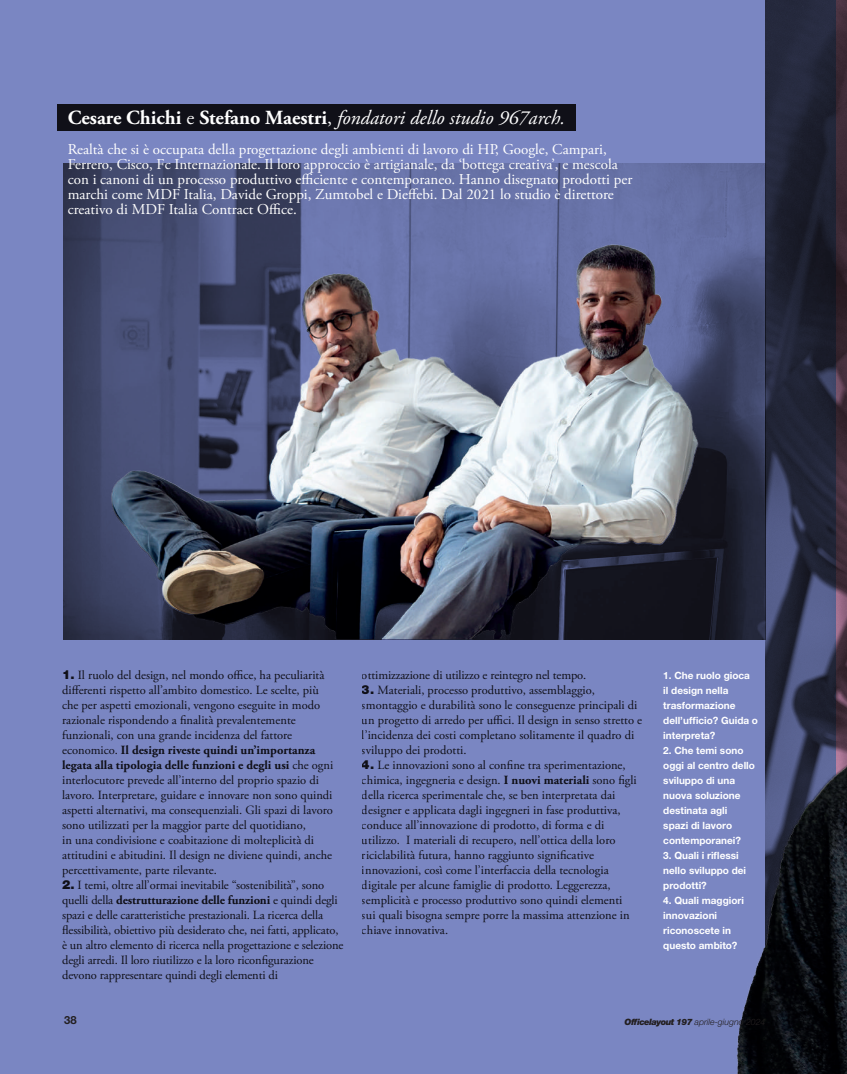
<style>
.page{position:relative;width:847px;height:1074px;background:#fff}
.page>*{position:absolute;margin:0;border:0;box-sizing:border-box;transform-origin:0 0}
.t1{font:italic 20px "Adobe Garamond Pro";color:#fff}
.t2{font:15px/15px "Adobe Garamond Pro";color:#fff}
.t3{font:12.5px/15px "Adobe Garamond Pro";color:#231f20}
.t4{font:700 11.25px "Helvetica Neue";color:#231f20}
.t5{font:700 10px/15px "Helvetica Neue LT Pro";color:#fff}
.t6{font:italic 300 8.75px "Helvetica Neue";color:#231f20}
.s1{font-weight:700;font-style:normal}
.s2{font-style:normal}
.s3{font-family:"Helvetica Neue LT Pro";font-weight:900}
.s4{font-weight:700}
.s5{font-weight:900}
</style>
<div class="page">
<div style="left:0;top:0;width:836px;height:1074px;background:#7a86c2"></div>
<img style="left:765px;top:0;width:82px;height:244px">
<img style="left:714px;top:244px;width:133px;height:830px">
<img style="left:64px;top:163px;width:682px;height:475px">
<div style="left:57px;top:104px;width:518px;height:27px;background:#101018"></div>
<h1 class="t1" style="left:68px;top:105px;width:499px"><span class="s1">Cesare Chichi</span> <span class="s2">e</span> <span class="s1">Stefano Maestri</span><span class="s2">,</span> fondatori dello studio 967arch.</h1>
<p class="t2" style="left:68px;top:142px;width:566px">Realtà che si è occupata della progettazione degli ambienti di lavoro di HP, Google, Campari, Ferrero, Cisco, Fc Internazionale. Il loro approccio è artigianale, da ‘bottega creativa’, e mescola con i canoni di un processo produttivo efficiente e contemporaneo. Hanno disegnato prodotti per marchi come MDF Italia, Davide Groppi, Zumtobel e Dieffebi. Dal 2021 lo studio è direttore creativo di MDF Italia Contract Office.</p>
<p class="t3" style="left:62px;top:668px;width:273px"><span class="s3">1.</span> Il ruolo del design, nel mondo office, ha peculiarità differenti rispetto all’ambito domestico. Le scelte, più che per aspetti emozionali, vengono eseguite in modo razionale rispondendo a finalità prevalentemente funzionali, con una grande incidenza del fattore economico. <span class="s4">Il design riveste quindi un’importanza legata alla tipologia delle funzioni e degli usi</span> che ogni interlocutore prevede all’interno del proprio spazio di lavoro. Interpretare, guidare e innovare non sono quindi aspetti alternativi, ma consequenziali. Gli spazi di lavoro sono utilizzati per la maggior parte del quotidiano,<br>in una condivisione e coabitazione di molteplicità di attitudini e abitudini. Il design ne diviene quindi, anche percettivamente, parte rilevante.</p>
<p class="t3" style="left:62px;top:878px;width:283px"><span class="s3">2.</span> I temi, oltre all’ormai inevitabile “sostenibilità”, sono quelli della <span class="s4">destrutturazione delle funzioni</span> e quindi degli spazi e delle caratteristiche prestazionali. La ricerca della flessibilità, obiettivo più desiderato che, nei fatti, applicato, è un altro elemento di ricerca nella progettazione e selezione degli arredi. Il loro riutilizzo e la loro riconfigurazione devono rappresentare quindi degli elementi di</p>
<p class="t3" style="left:362px;top:668px;width:226px">ottimizzazione di utilizzo e reintegro nel tempo.</p>
<p class="t3" style="left:362px;top:683px;width:282px"><span class="s3">3.</span> Materiali, processo produttivo, assemblaggio, smontaggio e durabilità sono le conseguenze principali di un progetto di arredo per uffici. Il design in senso stretto e l’incidenza dei costi completano solitamente il quadro di sviluppo dei prodotti.</p>
<p class="t3" style="left:362px;top:758px;width:276px"><span class="s3">4.</span> Le innovazioni sono al confine tra sperimentazione, chimica, ingegneria e design. <span class="s4">I nuovi materiali</span> sono figli della ricerca sperimentale che, se ben interpretata dai designer e applicata dagli ingegneri in fase produttiva, conduce all’innovazione di prodotto, di forma e di utilizzo. I materiali di recupero, nell’ottica della loro riciclabilità futura, hanno raggiunto significative innovazioni, così come l’interfaccia della tecnologia digitale per alcune famiglie di prodotto. Leggerezza, semplicità e processo produttivo sono quindi elementi sui quali bisogna sempre porre la massima attenzione in chiave innovativa.</p>
<p class="t5" style="left:663px;top:667px;width:96px">1. Che ruolo gioca<br>il design nella trasformazione dell’ufficio? Guida o interpreta?</p>
<p class="t5" style="left:663px;top:742px;width:93px">2. Che temi sono oggi al centro dello sviluppo di una nuova soluzione destinata agli<br>spazi di lavoro contemporanei?</p>
<p class="t5" style="left:663px;top:847px;width:84px">3. Quali i riflessi nello sviluppo dei prodotti?</p>
<p class="t5" style="left:663px;top:892px;width:82px">4. Quali maggiori innovazioni riconoscete in questo ambito?</p>
<p class="t4" style="left:64px;top:1012px;width:14px">38</p>
<p class="t6" style="left:624px;top:1016px;width:142px"><span class="s5">Officelayout 197</span> aprile-giugno 2024</p>
</div>
